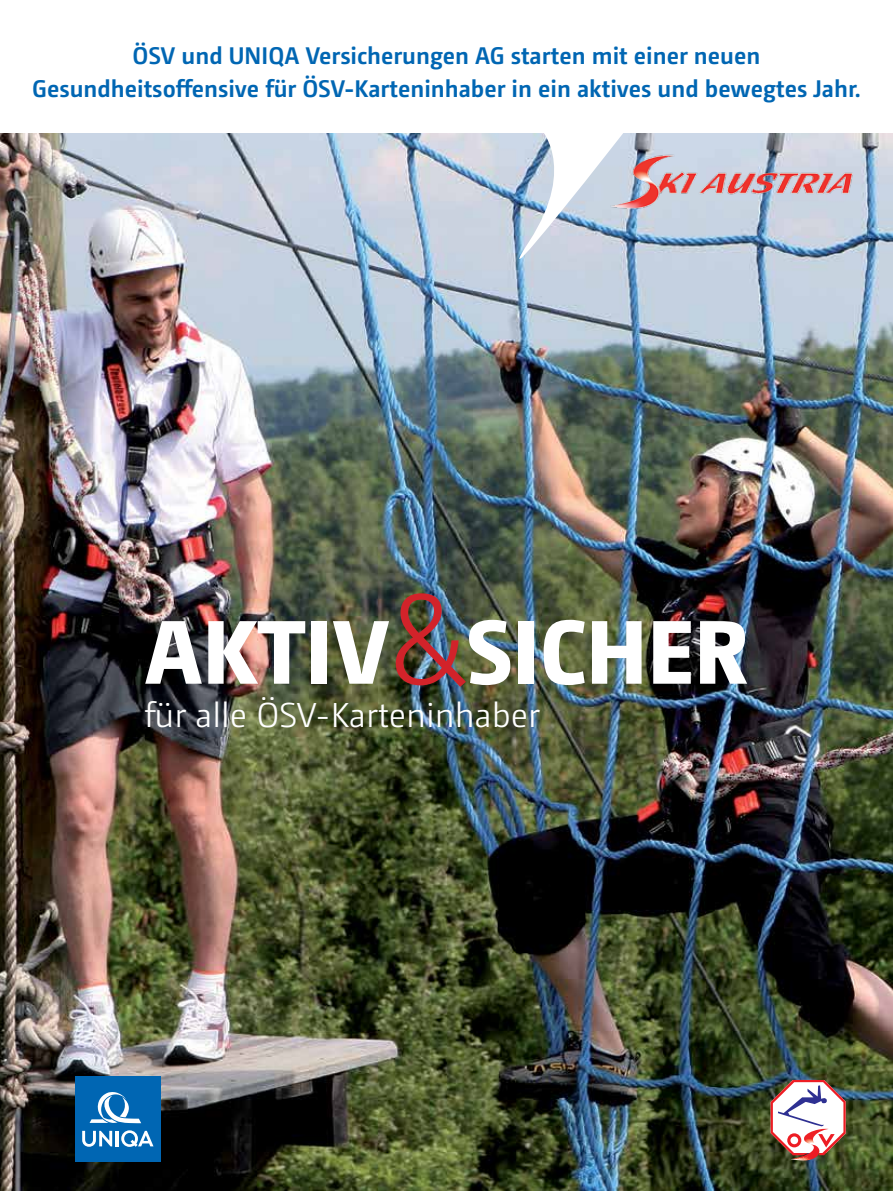
<style>
.page{position:relative;width:893px;height:1191px;background:#fff}
.page>*{position:absolute;margin:0;border:0;box-sizing:border-box;transform-origin:0 0}
.t1{font:800 90px "Camingo";color:#fff}
.t2{font:300 34.5px "Camingo";color:#fff}
.t3{font:600 24px/33px "Camingo";color:#0066b3;text-align:center}
.s1{font-weight:300;font-size:120px;color:#d2232a}
</style>
<div class="page">
<img style="left:0;top:134px;width:893px;height:1057px">
<svg style="left:480px;top:133px;width:149px;height:184px;background:#c2cedd"></svg>
<img style="left:771px;top:1080px;width:75px;height:80px">
<div style="left:75px;top:1076px;width:86px;height:85px;background:#0066b3"></div>
<svg style="left:82px;top:1130px;width:30px;height:16px"></svg>
<hr style="left:116px;top:1130px;width:3px;height:16px;background:#fff">
<svg style="left:121px;top:1130px;width:32px;height:16px"></svg>
<svg style="left:90px;top:1092px;width:51px;height:31px"></svg>
<img style="left:604px;top:146px;width:255px;height:71px">
<p class="t3" style="left:32px;top:39px;width:830px">ÖSV und UNIQA Versicherungen AG starten mit einer neuen<br>Gesundheitsoffensive für ÖSV-Karteninhaber in ein aktives und bewegtes Jahr.</p>
<h1 class="t1" style="left:144px;top:592px;width:606px">AKTIV<span class="s1">&amp;</span>SICHER</h1>
<h2 class="t2" style="left:144px;top:692px;width:397px">für alle ÖSV-Karteninhaber</h2>
</div>
